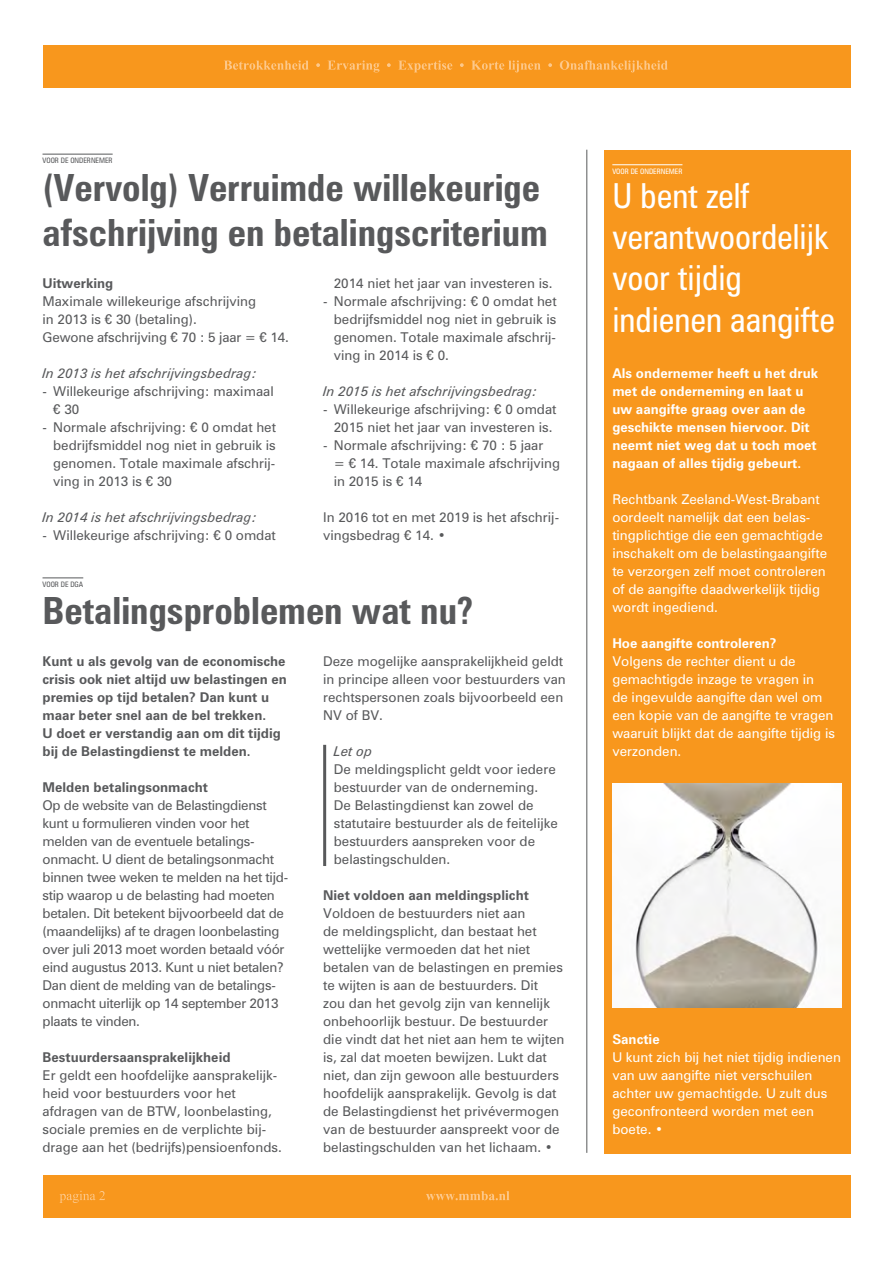
<style>
.page{position:relative;width:893px;height:1263px;background:#fff}
.page>*{position:absolute;margin:0;border:0;box-sizing:border-box;transform-origin:0 0}
.t1{font:700 condensed 37.5px/45px "Zurich BT";color:#58595b}
.t2{font:condensed 34.5px/41.4px "Zurich BT";color:#fff}
.t3{font:13.5px/18px "Zurich BT";color:#58595b}
.t4{font:13.5px/18px "Zurich BT";color:#fff}
.t5{font:13.5px/18px "Zurich BT";letter-spacing:-.02em;color:#58595b}
.t6{font:700 13.5px/18px "Zurich BT";color:#58595b}
.t7{font:700 13.5px/18px "Zurich BT";color:#fff}
.t8{font:italic 13.5px "Zurich BT";color:#58595b}
.t9{font:condensed 7.5px "Zurich BT";color:#58595b}
.t10{font:condensed 7.5px "Zurich BT";color:#fff}
</style>
<div class="page">
<div style="left:43px;top:45px;width:807px;height:43px;background:#f8971d"></div>
<div style="left:43px;top:1175px;width:807px;height:43px;background:#f8971d"></div>
<svg style="left:224px;top:60px;width:444px;height:12px"></svg>
<svg style="left:426px;top:1191px;width:84px;height:9px"></svg>
<svg style="left:59px;top:1191px;width:46px;height:12px"></svg>
<div style="left:604px;top:150px;width:246px;height:1003px;background:#f8971d"></div>
<hr style="left:586px;top:150px;width:1px;height:1003px;background:#58595b">
<hr style="left:612px;top:164px;width:70px;height:1px;background:#fff">
<img style="left:612px;top:783px;width:230px;height:225px">
<hr style="left:43px;top:154px;width:70px;height:1px;background:#58595b">
<hr style="left:43px;top:577px;width:40px;height:1px;background:#58595b">
<hr style="left:323px;top:745px;width:3px;height:121px;background:#58595b">
<p class="t9" style="left:43px;top:156px;width:72px">VOOR DE ONDERNEMER</p>
<h1 class="t1" style="left:43px;top:164px;width:507px">(Vervolg) Verruimde willekeurige afschrijving en betalingscriterium</h1>
<p class="t6" style="left:43px;top:274px;width:72px">Uitwerking</p>
<p class="t3" style="left:43px;top:292px;width:248px">Maximale willekeurige afschrijving<br>in 2013 is € 30 (betaling).<br>Gewone afschrijving € 70 : 5 jaar = € 14.</p>
<p class="t8" style="left:43px;top:365px;width:216px">In 2013 is het afschrijvingsbedrag:</p>
<p class="t3" style="left:53px;top:382px;width:222px;text-indent:-11px">- Willekeurige afschrijving: maximaal € 30</p>
<p class="t3" style="left:53px;top:418px;width:224px;text-align:justify;text-indent:-11px">- Normale afschrijving: € 0 omdat het bedrijfsmiddel nog niet in gebruik is genomen. Totale maximale afschrij&shy;ving in 2013 is € 30</p>
<p class="t8" style="left:43px;top:509px;width:216px">In 2014 is het afschrijvingsbedrag:</p>
<p class="t3" style="left:43px;top:526px;width:235px">- Willekeurige afschrijving: € 0 omdat</p>
<p class="t3" style="left:334px;top:274px;width:220px">2014 niet het jaar van investeren is.</p>
<p class="t3" style="left:334px;top:292px;width:224px;text-align:justify;text-indent:-11px">- Normale afschrijving: € 0 omdat het bedrijfsmiddel nog niet in gebruik is genomen. Totale maximale afschrij&shy;ving in 2014 is € 0.</p>
<p class="t8" style="left:323px;top:383px;width:216px">In 2015 is het afschrijvingsbedrag:</p>
<p class="t3" style="left:323px;top:400px;width:235px;text-align:center">- Willekeurige afschrijving: € 0 omdat<br>2015 niet het jaar van investeren is.</p>
<p class="t3" style="left:334px;top:436px;width:228px;text-indent:-11px">- Normale afschrijving: € 70 : 5 jaar<br>= € 14. Totale maximale afschrijving in 2015 is € 14</p>
<p class="t3" style="left:323px;top:508px;width:237px">In 2016 tot en met 2019 is het afschrij&shy;vingsbedrag € 14. •</p>
<p class="t9" style="left:43px;top:580px;width:42px">VOOR DE DGA</p>
<h1 class="t1" style="left:43px;top:588px;width:432px">Betalingsproblemen wat nu?</h1>
<p class="t6" style="left:43px;top:652px;width:246px">Kunt u als gevolg van de economische crisis ook niet altijd uw belastingen en premies op tijd betalen? Dan kunt u maar beter snel aan de bel trekken.<br>U doet er verstandig aan om dit tijdig bij de Belastingdienst te melden.</p>
<p class="t6" style="left:43px;top:778px;width:167px">Melden betalingsonmacht</p>
<p class="t5" style="left:43px;top:796px;width:247px">Op de website van de Belastingdienst kunt u formulieren vinden voor het melden van de eventuele betalings&shy;onmacht. U dient de betalingsonmacht binnen twee weken te melden na het tijd&shy;stip waarop u de belasting had moeten betalen. Dit betekent bijvoorbeeld dat de (maandelijks) af te dragen loonbelasting over juli 2013 moet worden betaald vóór eind augustus 2013. Kunt u niet betalen?<br>Dan dient de melding van de betalings&shy;onmacht uiterlijk op 14 september 2013 plaats te vinden.</p>
<p class="t6" style="left:43px;top:1048px;width:190px">Bestuurdersaansprakelijkheid</p>
<p class="t3" style="left:43px;top:1066px;width:241px">Er geldt een hoofdelijke aansprakelijk&shy;heid voor bestuurders voor het afdragen van de BTW, loonbelasting, sociale premies en de verplichte bij&shy;drage aan het (bedrijfs)pensioenfonds.</p>
<p class="t3" style="left:323px;top:652px;width:244px">Deze mogelijke aansprakelijkheid geldt in principe alleen voor bestuurders van rechtspersonen zoals bijvoorbeeld een<br>NV of BV.</p>
<p class="t8" style="left:334px;top:743px;width:40px">Let op</p>
<p class="t3" style="left:334px;top:760px;width:226px">De meldingsplicht geldt voor iedere bestuurder van de onderneming.<br>De Belastingdienst kan zowel de statutaire bestuurder als de feitelijke bestuurders aanspreken voor de belastingschulden.</p>
<p class="t6" style="left:323px;top:886px;width:207px">Niet voldoen aan meldingsplicht</p>
<p class="t3" style="left:323px;top:904px;width:243px">Voldoen de bestuurders niet aan<br>de meldingsplicht, dan bestaat het wettelijke vermoeden dat het niet betalen van de belastingen en premies te wijten is aan de bestuurders. Dit<br>zou dan het gevolg zijn van kennelijk onbehoorlijk bestuur. De bestuurder die vindt dat het niet aan hem te wijten is, zal dat moeten bewijzen. Lukt dat niet, dan zijn gewoon alle bestuurders hoofdelijk aansprakelijk. Gevolg is dat de Belastingdienst het privévermogen van de bestuurder aanspreekt voor de belastingschulden van het lichaam. •</p>
<p class="t10" style="left:612px;top:167px;width:72px">VOOR DE ONDERNEMER</p>
<h2 class="t2" style="left:612px;top:174px;width:224px">U BENT ZELF<br>VERANTWOORDELIJK<br>VOOR TIJDIG<br>INDIENEN AANGIFTE</h2>
<p class="t7" style="left:612px;top:364px;width:207px">Als ondernemer heeft u het druk met de onderneming en laat u uw aangifte graag over aan de geschikte mensen hiervoor. Dit neemt niet weg dat u toch moet nagaan of alles tijdig gebeurt.</p>
<p class="t4" style="left:612px;top:490px;width:216px">Rechtbank Zeeland-West-Brabant oordeelt namelijk dat een belas&shy;tingplichtige die een gemachtigde inschakelt om de belastingaangifte te verzorgen zelf moet controleren of de aangifte daadwerkelijk tijdig wordt ingediend.</p>
<p class="t7" style="left:612px;top:634px;width:166px">Hoe aangifte controleren?</p>
<p class="t4" style="left:612px;top:652px;width:224px">Volgens de rechter dient u de gemachtigde inzage te vragen in<br>de ingevulde aangifte dan wel om een kopie van de aangifte te vragen waaruit blijkt dat de aangifte tijdig is verzonden.</p>
<p class="t7" style="left:612px;top:1030px;width:49px">Sanctie</p>
<p class="t4" style="left:612px;top:1048px;width:230px">U kunt zich bij het niet tijdig indienen van uw aangifte niet verschuilen achter uw gemachtigde. U zult dus geconfronteerd worden met een boete. •</p>
</div>
